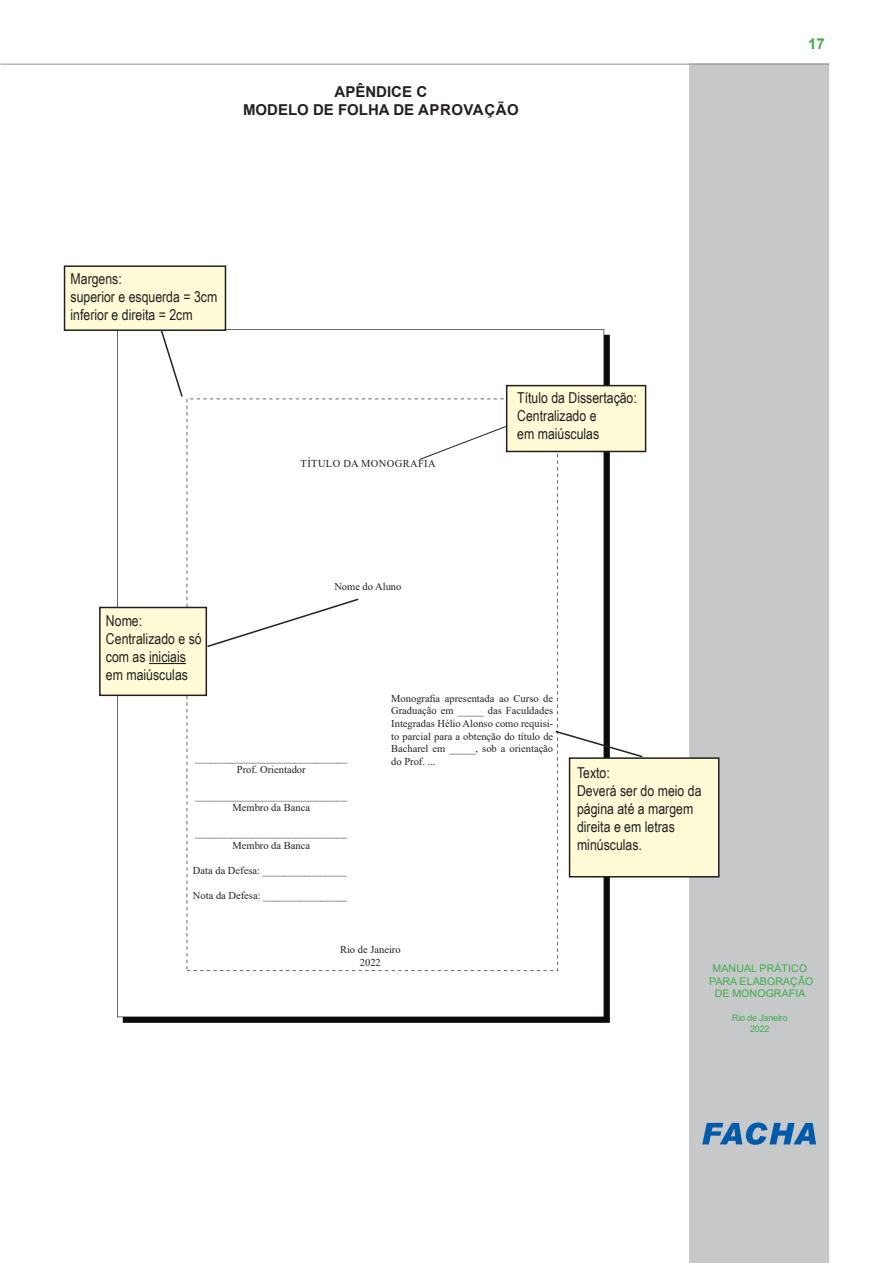
<style>
.page{position:relative;width:893px;height:1263px;background:#fff}
.page>*{position:absolute;margin:0;border:0;box-sizing:border-box;transform-origin:0 0}
.texto_informativo{font:15px/18px "Arial Narrow";color:#231f20}
.t1{font:700 15px "Arial";color:#231f20}
.t2{font:700 15px "Arial";color:#40ae49}
.t3{font:10.5px/12.6px "Times New Roman";color:#231f20;text-align:justify}
.t4{font:10.5px/12.6px "Arial";letter-spacing:.015em;color:#40ae49;text-align:center}
.t5{font:10.5px "Times New Roman";letter-spacing:.035em;color:#231f20}
.t6{font:9px/10.8px "Arial";letter-spacing:-.02em;color:#40ae49;text-align:center}
</style>
<div class="page">
<div style="left:689px;top:63px;width:140px;height:1200px;background:#c7c8ca"></div>
<svg style="left:702px;top:1122px;width:114px;height:23px"></svg>
<img style="left:118px;top:329px;width:491px;height:693px">
<hr style="left:0;top:64px;width:829px;height:1px;background:#939598">
<div style="left:507px;top:386px;width:139px;height:65px;background:#fffbd6"></div>
<div style="left:506px;top:385px;width:140px;height:67px;border:2px solid #231f20"></div>
<div style="left:65px;top:266px;width:160px;height:64px;background:#fffbd6"></div>
<div style="left:64px;top:265px;width:162px;height:66px;border:2px solid #231f20"></div>
<svg style="left:160px;top:329px;width:24px;height:69px"></svg>
<div style="left:100px;top:607px;width:106px;height:88px;background:#fffbd6"></div>
<div style="left:99px;top:607px;width:108px;height:89px;border:2px solid #231f20"></div>
<hr style="left:149px;top:663px;width:37px;height:1px;background:#231f20">
<div style="left:570px;top:758px;width:149px;height:119px;background:#fffbd6"></div>
<div style="left:569px;top:757px;width:150px;height:120px;border:2px solid #231f20"></div>
<svg style="left:206px;top:597px;width:154px;height:51px"></svg>
<svg style="left:554px;top:729px;width:90px;height:29px"></svg>
<svg style="left:419px;top:425px;width:88px;height:35px"></svg>
<p class="t1" style="left:335px;top:81px;width:94px">APÊNDICE C</p>
<p class="t1" style="left:243px;top:99px;width:277px">MODELO DE FOLHA DE APROVAÇÃO</p>
<p class="t2" style="left:808px;top:33px;width:18px">17</p>
<p class="texto_informativo" style="left:71px;top:269px;width:53px">Margens:</p>
<p class="texto_informativo" style="left:71px;top:287px;width:148px">superior e esquerda = 3cm</p>
<p class="texto_informativo" style="left:71px;top:305px;width:124px">inferior e direita = 2cm</p>
<p class="t5" style="left:301px;top:456px;width:137px">TÍTULO DA MONOGRAFIA</p>
<p class="texto_informativo" style="left:517px;top:388px;width:121px">Título da Dissertação:</p>
<p class="texto_informativo" style="left:517px;top:406px;width:84px">Centralizado e em maiúsculas</p>
<p class="texto_informativo" style="left:106px;top:611px;width:38px">Nome:</p>
<p class="texto_informativo" style="left:106px;top:629px;width:97px">Centralizado e só com as iniciais em maiúsculas</p>
<p class="t3" style="left:334px;top:579px;width:69px">Nome do Aluno</p>
<p class="t3" style="left:195px;top:750px;width:154px">_____________________________</p>
<p class="t3" style="left:237px;top:763px;width:70px">Prof. Orientador</p>
<p class="t3" style="left:195px;top:788px;width:154px">_____________________________</p>
<p class="t3" style="left:233px;top:801px;width:79px">Membro da Banca</p>
<p class="t3" style="left:195px;top:826px;width:154px">_____________________________</p>
<p class="t3" style="left:233px;top:839px;width:79px">Membro da Banca</p>
<p class="t3" style="left:193px;top:864px;width:155px">Data da Defesa: ________________</p>
<p class="t3" style="left:193px;top:889px;width:156px">Nota da Defesa: ________________</p>
<p class="t3" style="left:391px;top:691px;width:163px">Monografia apresentada ao Curso de Graduação em _____ das Faculdades Integradas Hélio Alonso como requisi&shy;to parcial para a obtenção do título de Bacharel em _____, sob a orientação do Prof. ...</p>
<p class="t3" style="left:340px;top:943px;width:62px">Rio de Janeiro</p>
<p class="t3" style="left:360px;top:956px;width:22px">2022</p>
<p class="texto_informativo" style="left:577px;top:763px;width:34px">Texto:</p>
<p class="texto_informativo" style="left:577px;top:781px;width:126px">Deverá ser do meio da página até a margem direita e em letras minúsculas.</p>
<p class="t4" style="left:709px;top:962px;width:106px">MANUAL PRÁTICO<br>PARA ELABORAÇÃO<br>DE MONOGRAFIA</p>
<p class="t6" style="left:732px;top:1012px;width:57px">Rio de Janeiro<br>2022</p>
</div>
